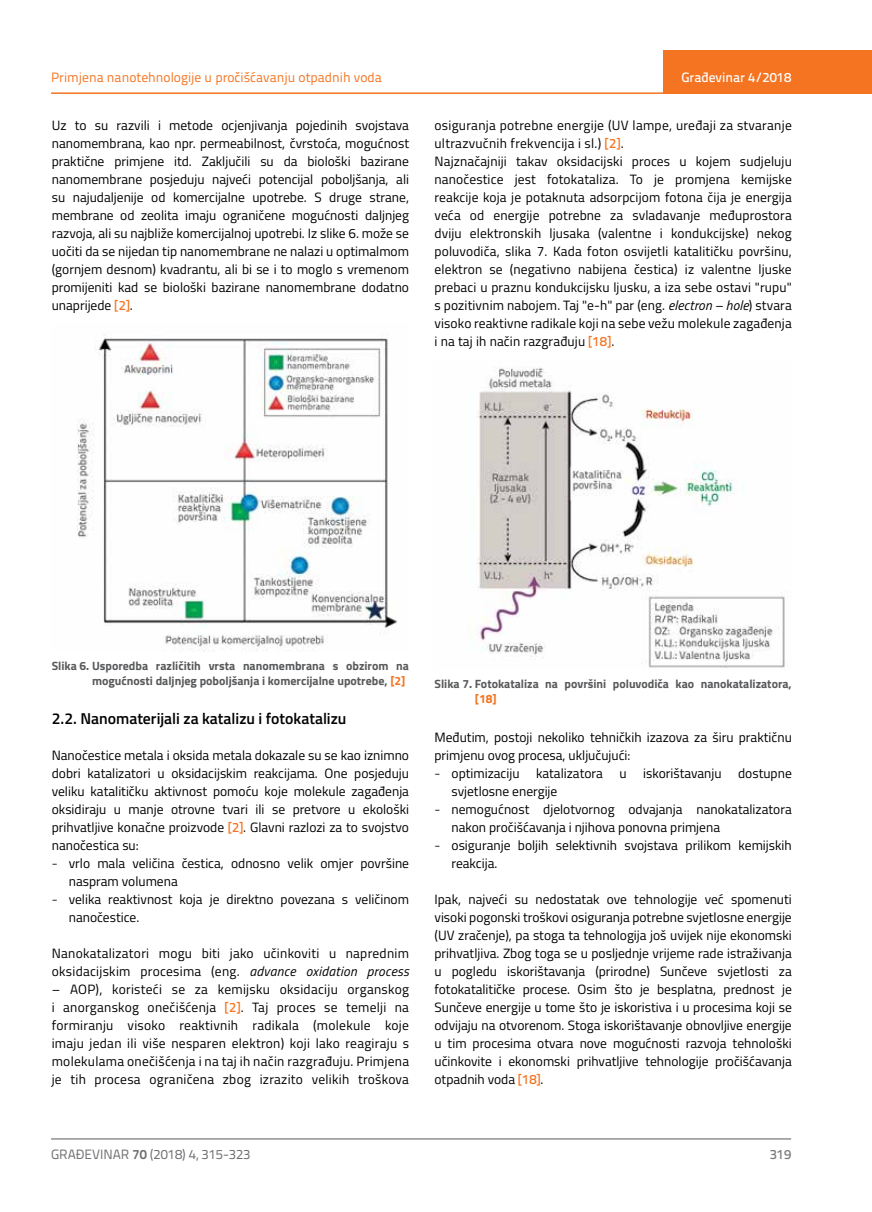
<style>
.page{position:relative;width:872px;height:1212px;background:#fff}
.page>*{position:absolute;margin:0;border:0;box-sizing:border-box;transform-origin:0 0}
.t1{font:600 15.75px "Titillium";color:#000}
.t2{font:13.5px/18px "Titillium";letter-spacing:.005em;color:#000}
.t3{font:13.5px "Titillium Text 22 L";color:#f47421}
.t4{font:13.5px "Titillium Text 22 L";color:#6d6e71}
.t5{font:500 13.5px "Titillium Text 22 L";color:#fff}
.t6{font:500 13.5px "Titillium Text 22 L";color:#797a7d}
.t7{font:700 12px/15px "Titillium";color:#58595b;text-align:right}
.t8{font:700 12px "Titillium";color:#f47421}
.s1{font-family:"Titillium Text 22 L";font-weight:500;color:#f47421}
.s2{font-style:italic}
.s3{color:#f47421}
.s4{font-family:"Titillium Text 22 L";font-weight:300}
.s5{font-weight:700}
</style>
<div class="page">
<hr style="left:51px;top:92px;width:821px;height:2px;background:#f47421">
<div style="left:663px;top:50px;width:209px;height:44px;background:#f47421"></div>
<hr style="left:51px;top:1139px;width:740px;height:1px;background:#58595b">
<img style="left:77px;top:335px;width:320px;height:317px">
<img style="left:476px;top:367px;width:309px;height:301px">
<p class="t3" style="left:51px;top:68px;width:332px">Primjena nanotehnologije u pročišćavanju otpadnih voda</p>
<p class="t2" style="left:52px;top:115px;width:359px;text-align:justify">Uz to su razvili i metode ocjenjivanja pojedinih svojstava nanomembrana, kao npr. permeabilnost, čvrstoća, mogućnost praktične primjene itd. Zaključili su da biološki bazirane nanomembrane posjeduju najveći potencijal poboljšanja, ali su najudaljenije od komercijalne upotrebe. S druge strane, membrane od zeolita imaju ograničene mogućnosti daljnjeg razvoja, ali su najbliže komercijalnoj upotrebi. Iz slike 6. može se uočiti da se nijedan tip nanomembrane ne nalazi u optimalmom (gornjem desnom) kvadrantu, ali bi se i to moglo s vremenom promijeniti kad se biološki bazirane nanomembrane dodatno unaprijede <span class="s1">[2]</span>.</p>
<p class="t5" style="left:681px;top:67px;width:111px">Građevinar 4/2018</p>
<p class="t2" style="left:434px;top:115px;width:359px">osiguranja potrebne energije (UV lampe, uređaji za stvaranje ultrazvučnih frekvencija i sl.) <span class="s1">[2]</span>.<br>Najznačajniji takav oksidacijski proces u kojem sudjeluju nanočestice jest fotokataliza. To je promjena kemijske reakcije koja je potaknuta adsorpcijom fotona čija je energija veća od energije potrebne za svladavanje međuprostora dviju elektronskih ljusaka (valentne i kondukcijske) nekog poluvodiča, slika 7. Kada foton osvijetli katalitičku površinu, elektron se (negativno nabijena čestica) iz valentne ljuske prebaci u praznu kondukcijsku ljusku, a iza sebe ostavi "rupu" s pozitivnim nabojem. Taj "e-h" par (eng. <span class="s2">electron – hole</span>) stvara visoko reaktivne radikale koji na sebe vežu molekule zagađenja i na taj ih način razgrađuju <span class="s1">[18]</span>.</p>
<p class="t7" style="left:52px;top:658px;width:359px">Slika 6. Usporedba različitih vrsta nanomembrana s obzirom na mogućnosti daljnjeg poboljšanja i komercijalne upotrebe, <span class="s3">[2]</span></p>
<p class="t1" style="left:52px;top:707px;width:296px">2.2. Nanomaterijali za katalizu i fotokatalizu</p>
<p class="t2" style="left:52px;top:746px;width:359px;text-align:justify">Nanočestice metala i oksida metala dokazale su se kao iznimno dobri katalizatori u oksidacijskim reakcijama. One posjeduju veliku katalitičku aktivnost pomoću koje molekule zagađenja oksidiraju u manje otrovne tvari ili se pretvore u ekološki prihvatljive konačne proizvode <span class="s1">[2]</span>. Glavni razlozi za to svojstvo nanočestica su:</p>
<p class="t2" style="left:69px;top:854px;width:342px;text-indent:-17px"><span class="s4">-</span> vrlo mala veličina čestica, odnosno velik omjer površine naspram volumena</p>
<p class="t2" style="left:69px;top:890px;width:342px;text-indent:-17px"><span class="s4">-</span> velika reaktivnost koja je direktno povezana s veličinom nanočestice.</p>
<p class="t2" style="left:52px;top:944px;width:359px">Nanokatalizatori mogu biti jako učinkoviti u naprednim oksidacijskim procesima (eng. <span class="s2">advance oxidation process</span></p>
<p class="t2" style="left:52px;top:980px;width:359px;text-align:justify">– AOP), koristeći se za kemijsku oksidaciju organskog i anorganskog onečišćenja <span class="s1">[2]</span>. Taj proces se temelji na formiranju visoko reaktivnih radikala (molekule koje imaju jedan ili više nesparen elektron) koji lako reagiraju s molekulama onečišćenja i na taj ih način razgrađuju. Primjena je tih procesa ograničena zbog izrazito velikih troškova</p>
<p class="t7" style="left:434px;top:676px;width:359px">Slika 7. Fotokataliza na površini poluvodiča kao nanokatalizatora,</p>
<p class="t8" style="left:475px;top:690px;width:23px">[18]</p>
<p class="t2" style="left:434px;top:728px;width:359px">Međutim, postoji nekoliko tehničkih izazova za širu praktičnu primjenu ovog procesa, uključujući:</p>
<p class="t2" style="left:451px;top:764px;width:342px;text-indent:-17px"><span class="s4">-</span> optimizaciju katalizatora u iskorištavanju dostupne svjetlosne energije</p>
<p class="t2" style="left:451px;top:800px;width:342px;text-indent:-17px"><span class="s4">-</span> nemogućnost djelotvornog odvajanja nanokatalizatora nakon pročišćavanja i njihova ponovna primjena</p>
<p class="t2" style="left:451px;top:836px;width:342px;text-indent:-17px"><span class="s4">-</span> osiguranje boljih selektivnih svojstava prilikom kemijskih reakcija.</p>
<p class="t2" style="left:434px;top:890px;width:359px;text-align:justify">Ipak, najveći su nedostatak ove tehnologije već spomenuti visoki pogonski troškovi osiguranja potrebne svjetlosne energije (UV zračenje), pa stoga ta tehnologija još uvijek nije ekonomski prihvatljiva. Zbog toga se u posljednje vrijeme rade istraživanja u pogledu iskorištavanja (prirodne) Sunčeve svjetlosti za fotokatalitičke procese. Osim što je besplatna, prednost je Sunčeve energije u tome što je iskoristiva i u procesima koji se odvijaju na otvorenom. Stoga iskorištavanje obnovljive energije u tim procesima otvara nove mogućnosti razvoja tehnološki učinkovite i ekonomski prihvatljive tehnologije pročišćavanja otpadnih voda <span class="s1">[18]</span>.</p>
<p class="t4" style="left:51px;top:1144px;width:201px">GRAĐEVINAR <span class="s5">70</span> (2018) 4, 315-323</p>
<p class="t6" style="left:769px;top:1144px;width:23px">319</p>
</div>
